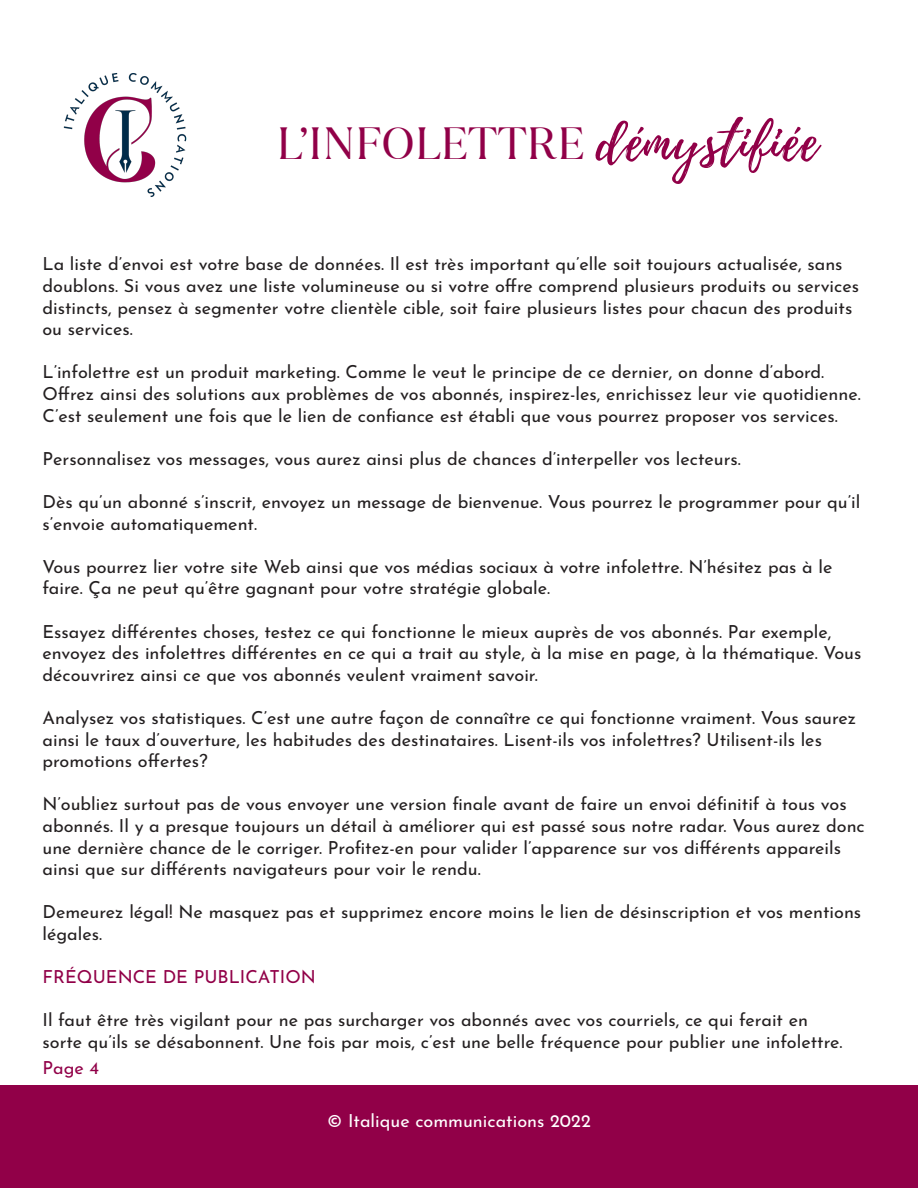
<style>
.page{position:relative;width:918px;height:1188px;background:#fff}
.page>*{position:absolute;margin:0;border:0;box-sizing:border-box;transform-origin:0 0}
.t1{font:45px "TT Ramillas";color:#910048}
.t2{font:18px/21.6px "Josefin Sans";color:#231f20}
.t3{font:18px "Josefin Sans";color:#fff}
.t4{font:18px "Josefin Sans";color:#910048}
.s1{font-family:"Playlist Script";font-size:54px}
</style>
<div class="page">
<img style="left:63px;top:73px;width:124px;height:124px">
<div style="left:0;top:1086px;width:918px;height:102px;background:#910048"></div>
<p class="t1" style="left:276px;top:117px;width:543px">L’INFOLETTRE <span class="s1">démystifiée</span></p>
<p class="t2" style="left:43px;top:251px;width:818px">La liste d’envoi est votre base de données. Il est très important qu’elle soit toujours actualisée, sans doublons. Si vous avez une liste volumineuse ou si votre offre comprend plusieurs produits ou services distincts, pensez à segmenter votre clientèle cible, soit faire plusieurs listes pour chacun des produits ou services.</p>
<p class="t2" style="left:43px;top:359px;width:820px">L’infolettre est un produit marketing. Comme le veut le principe de ce dernier, on donne d’abord.<br>Offrez ainsi des solutions aux problèmes de vos abonnés, inspirez-les, enrichissez leur vie quotidienne.<br>C’est seulement une fois que le lien de confiance est établi que vous pourrez proposer vos services.</p>
<p class="t2" style="left:43px;top:445px;width:700px">Personnalisez vos messages, vous aurez ainsi plus de chances d’interpeller vos lecteurs.</p>
<p class="t2" style="left:43px;top:489px;width:819px">Dès qu’un abonné s’inscrit, envoyez un message de bienvenue. Vous pourrez le programmer pour qu’il s’envoie automatiquement.</p>
<p class="t2" style="left:43px;top:553px;width:791px">Vous pourrez lier votre site Web ainsi que vos médias sociaux à votre infolettre. N’hésitez pas à le faire. Ça ne peut qu’être gagnant pour votre stratégie globale.</p>
<p class="t2" style="left:43px;top:618px;width:820px">Essayez différentes choses, testez ce qui fonctionne le mieux auprès de vos abonnés. Par exemple, envoyez des infolettres différentes en ce qui a trait au style, à la mise en page, à la thématique. Vous découvrirez ainsi ce que vos abonnés veulent vraiment savoir.</p>
<p class="t2" style="left:43px;top:705px;width:815px">Analysez vos statistiques. C’est une autre façon de connaître ce qui fonctionne vraiment. Vous saurez ainsi le taux d’ouverture, les habitudes des destinataires. Lisent-ils vos infolettres? Utilisent-ils les promotions offertes?</p>
<p class="t2" style="left:43px;top:791px;width:824px">N’oubliez surtout pas de vous envoyer une version finale avant de faire un envoi définitif à tous vos abonnés. Il y a presque toujours un détail à améliorer qui est passé sous notre radar. Vous aurez donc une dernière chance de le corriger. Profitez-en pour valider l’apparence sur vos différents appareils ainsi que sur différents navigateurs pour voir le rendu.</p>
<p class="t2" style="left:43px;top:899px;width:820px">Demeurez légal! Ne masquez pas et supprimez encore moins le lien de désinscription et vos mentions légales.</p>
<p class="t4" style="left:43px;top:962px;width:275px">FRÉQUENCE DE PUBLICATION</p>
<p class="t2" style="left:43px;top:1007px;width:802px">Il faut être très vigilant pour ne pas surcharger vos abonnés avec vos courriels, ce qui ferait en sorte qu’ils se désabonnent. Une fois par mois, c’est une belle fréquence pour publier une infolettre.</p>
<p class="t4" style="left:42px;top:1053px;width:58px">Page 4</p>
<p class="t3" style="left:327px;top:1105px;width:265px">© Italique communications 2022</p>
</div>
